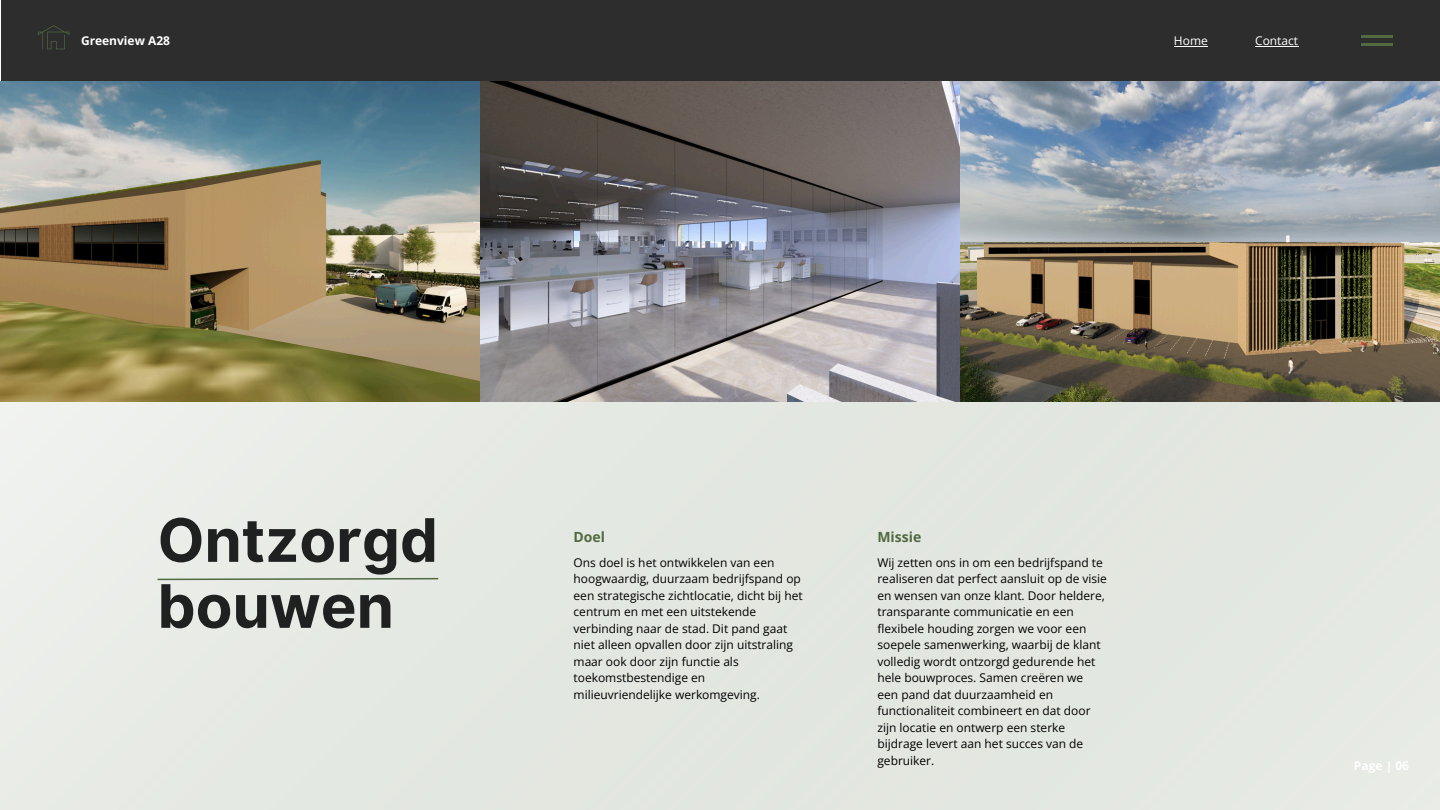
<style>
.page{position:relative;width:1440px;height:810px;background:#e4e8e2}
.page>*{position:absolute;margin:0;border:0;box-sizing:border-box;transform-origin:0 0}
.t1{font:700 60px/66px "Inter";color:#1f2020}
.t2{font:700 14px "Open Sans";color:#516a42}
.t3{font:12px/16.5px "Open Sans";color:#000}
.t4{font:700 12px "Open Sans";color:#fff}
.t5{font:12px "Open Sans";color:#fff}
</style>
<div class="page">
<img style="left:0;top:81px;width:1440px;height:320px">
<div style="left:1px;top:0;width:1439px;height:81px;background:#2d2d2d"></div>
<hr style="left:1362px;top:36px;width:31px;height:2px;background:#516a42">
<hr style="left:1362px;top:43px;width:31px;height:2px;background:#516a42">
<svg style="left:38px;top:25px;width:31px;height:24px"></svg>
<hr style="left:1255px;top:46px;width:43px;height:1px;background:#fff">
<hr style="left:1174px;top:46px;width:34px;height:1px;background:#fff">
<svg style="left:157px;top:577px;width:282px;height:4px"></svg>
<p class="t4" style="left:81px;top:32px;width:91px">Greenview A28</p>
<p class="t5" style="left:1174px;top:32px;width:35px">Home</p>
<h3 class="t5" style="left:1255px;top:32px;width:45px">Contact</h3>
<p class="t1" style="left:158px;top:507px;width:282px">Ontzorgd bouwen</p>
<h2 class="t2" style="left:574px;top:527px;width:33px">Doel</h2>
<h1 class="t3" style="left:574px;top:554px;width:231px">Ons doel is het ontwikkelen van een hoogwaardig, duurzaam bedrijfspand op een strategische zichtlocatie, dicht bij het centrum en met een uitstekende verbinding naar de stad. Dit pand gaat niet alleen opvallen door zijn uitstraling maar ook door zijn functie als toekomstbestendige en milieuvriendelijke werkomgeving.</h1>
<h2 class="t2" style="left:877px;top:527px;width:45px">Missie</h2>
<p class="t3" style="left:877px;top:554px;width:231px">Wij zetten ons in om een bedrijfspand te realiseren dat perfect aansluit op de visie en wensen van onze klant. Door heldere, transparante communicatie en een flexibele houding zorgen we voor een soepele samenwerking, waarbij de klant volledig wordt ontzorgd gedurende het hele bouwproces. Samen creëren we een pand dat duurzaamheid en functionaliteit combineert en dat door zijn locatie en ontwerp een sterke bijdrage levert aan het succes van de gebruiker.</p>
<p class="t4" style="left:1354px;top:757px;width:57px">Page | 06</p>
</div>
